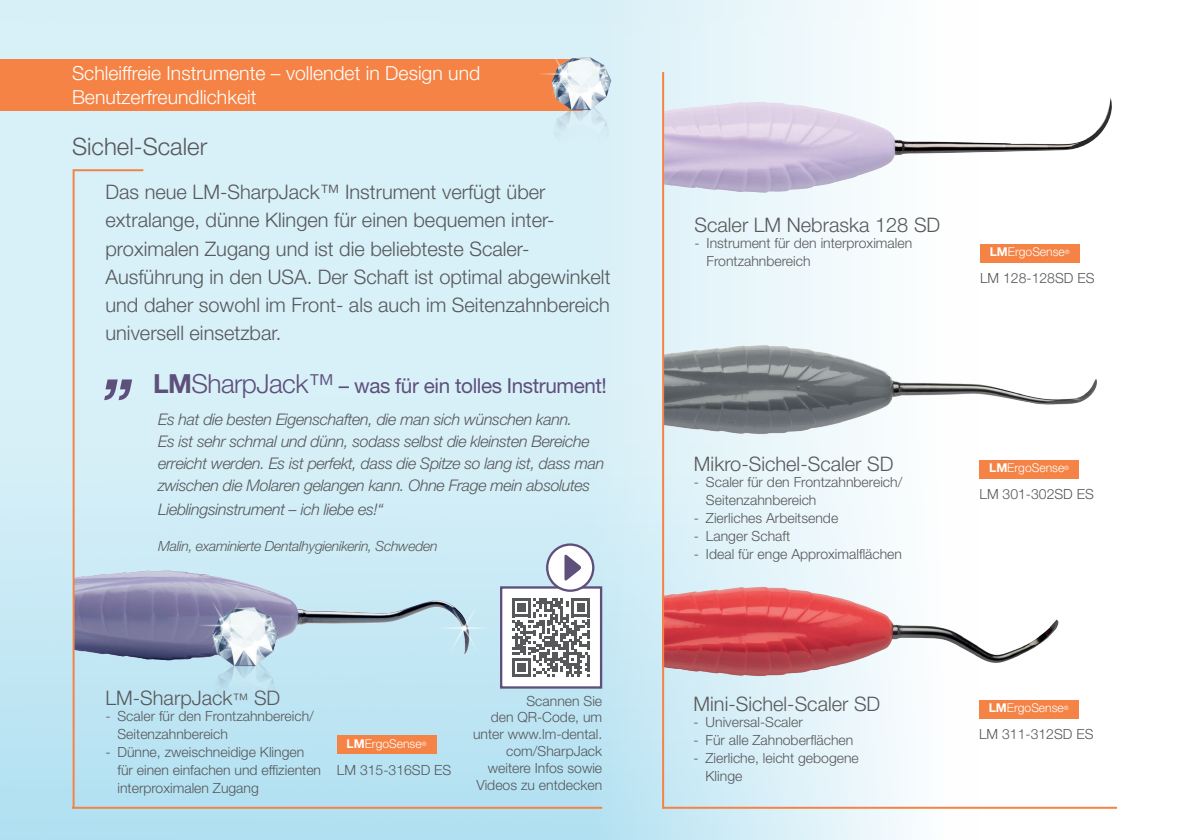
<style>
.page{position:relative;width:1191px;height:840px;background:#fff}
.page>*{position:absolute;margin:0;border:0;box-sizing:border-box;transform-origin:0 0}
.t1{font:italic 500 73.2px "Helvetica Neue LT Pro";color:#5e4f7b}
.t2{font:300 24px "Helvetica Neue LT Pro";color:#57585a}
.t3{font:20.6px "Helvetica Neue LT Pro";letter-spacing:-.02em;color:#5e4f7b}
.t4{font:300 20px/28px "Helvetica Neue LT Pro";color:#57585a}
.t5{font:300 19.4px/23.2px "Helvetica Neue LT Pro";color:#fff}
.t6{font:italic 300 16px/22px "Helvetica Neue LT Pro";letter-spacing:-.02em;color:#57585a}
.t7{font:300 14px/18px "Helvetica Neue LT Pro";color:#57585a}
.t8{font:italic 300 14px "Helvetica Neue LT Pro";letter-spacing:-.02em;color:#57585a}
.t9{font:300 12.2px "Helvetica Neue LT Pro";color:#fff}
.s1{font-weight:700;font-size:26.2px}
.s2{font-weight:300;font-size:26.2px}
.s3{font-size:16px}
.s4{font-weight:700}
</style>
<div class="page">
<img style="left:0;top:0;width:978px;height:839px">
<div style="left:0;top:59px;width:583px;height:52px;background:#f58345"></div>
<img style="left:664px;top:558px;width:395px;height:137px">
<img style="left:664px;top:306px;width:433px;height:137px">
<div style="left:979px;top:459px;width:99px;height:19px;background:#f58345"></div>
<div style="left:979px;top:699px;width:99px;height:19px;background:#f58345"></div>
<div style="left:536px;top:45px;width:84px;height:120px;background:#d8f0f8"></div>
<img style="left:520px;top:31px;width:87px;height:95px">
<hr style="left:662px;top:806px;width:455px;height:2px;background:#f58345">
<img style="left:664px;top:97px;width:448px;height:96px">
<div style="left:980px;top:244px;width:99px;height:19px;background:#f58345"></div>
<div style="left:337px;top:735px;width:99px;height:18px;background:#f58345"></div>
<hr style="left:72px;top:806px;width:530px;height:2px;background:#f58345">
<hr style="left:74px;top:169px;width:69px;height:2px;background:#f58345">
<div style="left:501px;top:587px;width:100px;height:100px;background:#fff"></div>
<svg style="left:512px;top:598px;width:78px;height:78px"></svg>
<div style="left:500px;top:586px;width:102px;height:102px;border:2px solid #5e4f7b"></div>
<div style="left:547px;top:544px;width:46px;height:46px;background:#fff;border-radius:50%"></div>
<div style="left:546px;top:543px;width:48px;height:48px;border:2px solid #5e4f7b;border-radius:50%"></div>
<svg style="left:564px;top:554px;width:17px;height:26px"></svg>
<img style="left:75px;top:558px;width:423px;height:127px">
<img style="left:194px;top:593px;width:94px;height:133px">
<img style="left:177px;top:577px;width:97px;height:106px">
<img style="left:435px;top:609px;width:55px;height:60px">
<hr style="left:662px;top:72px;width:2px;height:735px;background:#f58345">
<hr style="left:73px;top:169px;width:2px;height:638px;background:#f58345">
<h3 class="t5" style="left:72px;top:61px;width:410px">Schleiffreie Instrumente – vollendet in Design und<br>Benutzerfreundlichkeit</h3>
<h2 class="t2" style="left:72px;top:131px;width:137px">Sichel-Scaler</h2>
<p class="t4" style="left:105px;top:178px;width:506px">Das neue LM-SharpJack™ Instrument verfügt über extralange, dünne Klingen für einen bequemen inter&shy;proximalen Zugang und ist die beliebteste Scaler-Ausführung in den USA. Der Schaft ist optimal abgewinkelt und daher sowohl im Front- als auch im Seitenzahnbereich universell einsetzbar.</p>
<h1 class="t1" style="left:107px;top:319px;width:34px">„</h1>
<h3 class="t3" style="left:153px;top:373px;width:455px"><span class="s1">LM</span><span class="s2">SharpJack™</span> – was für ein tolles Instrument!</h3>
<p class="t6" style="left:158px;top:408px;width:447px">Es hat die besten Eigenschaften, die man sich wünschen kann.<br>Es ist sehr schmal und dünn, sodass selbst die kleinsten Bereiche erreicht werden. Es ist perfekt, dass die Spitze so lang ist, dass man zwischen die Molaren gelangen kann. Ohne Frage mein absolutes</p>
<p class="t6" style="left:158px;top:498px;width:227px">Lieblingsinstrument – ich liebe es!“</p>
<p class="t8" style="left:158px;top:537px;width:281px">Malin, examinierte Dentalhygienikerin, Schweden</p>
<h3 class="t4" style="left:105px;top:683px;width:176px">LM-SharpJack<span class="s3">™</span> SD</h3>
<p class="t7" style="left:117px;top:706px;width:198px;text-indent:-12px">- Scaler für den Frontzahnbereich/<br>Seitenzahnbereich</p>
<p class="t7" style="left:117px;top:742px;width:205px;text-indent:-12px">- Dünne, zweischneidige Klingen für einen einfachen und effizienten interproximalen Zugang</p>
<p class="t9" style="left:346px;top:735px;width:81px"><span class="s4">LM</span>ErgoSense<sup>®</sup></p>
<p class="t7" style="left:337px;top:759px;width:116px">LM 315-316SD ES</p>
<p class="t7" style="left:473px;top:691px;width:131px;line-height:16.8px;text-align:right">Scannen Sie<br>den QR-Code, um unter www.lm-dental. com/SharpJack weitere Infos sowie<br>Videos zu entdecken</p>
<h3 class="t4" style="left:694px;top:210px;width:247px">Scaler LM Nebraska 128 SD</h3>
<p class="t7" style="left:706px;top:234px;width:207px;text-indent:-12px">- Instrument für den interproximalen<br>Frontzahnbereich</p>
<p class="t9" style="left:989px;top:244px;width:81px"><span class="s4">LM</span>ErgoSense<sup>®</sup></p>
<p class="t7" style="left:980px;top:269px;width:116px">LM 128-128SD ES</p>
<h3 class="t4" style="left:694px;top:448px;width:201px">Mikro-Sichel-Scaler SD</h3>
<p class="t7" style="left:706px;top:472px;width:198px;text-indent:-12px">- Scaler für den Frontzahnbereich/<br>Seitenzahnbereich</p>
<p class="t7" style="left:694px;top:508px;width:146px">- Zierliches Arbeitsende</p>
<p class="t7" style="left:694px;top:526px;width:98px">- Langer Schaft</p>
<p class="t7" style="left:694px;top:544px;width:210px">- Ideal für enge Approximalflächen</p>
<h3 class="t4" style="left:693px;top:689px;width:188px">Mini-Sichel-Scaler SD</h3>
<p class="t7" style="left:693px;top:712px;width:111px">- Universal-Scaler</p>
<p class="t7" style="left:693px;top:730px;width:161px">- Für alle Zahnoberflächen</p>
<p class="t7" style="left:705px;top:748px;width:155px;text-indent:-12px">- Zierliche, leicht gebogene<br>Klinge</p>
<p class="t9" style="left:989px;top:460px;width:81px"><span class="s4">LM</span>ErgoSense<sup>®</sup></p>
<p class="t7" style="left:979px;top:484px;width:116px">LM 301-302SD ES</p>
<p class="t9" style="left:988px;top:700px;width:81px"><span class="s4">LM</span>ErgoSense<sup>®</sup></p>
<p class="t7" style="left:979px;top:724px;width:116px">LM 311-312SD ES</p>
</div>
